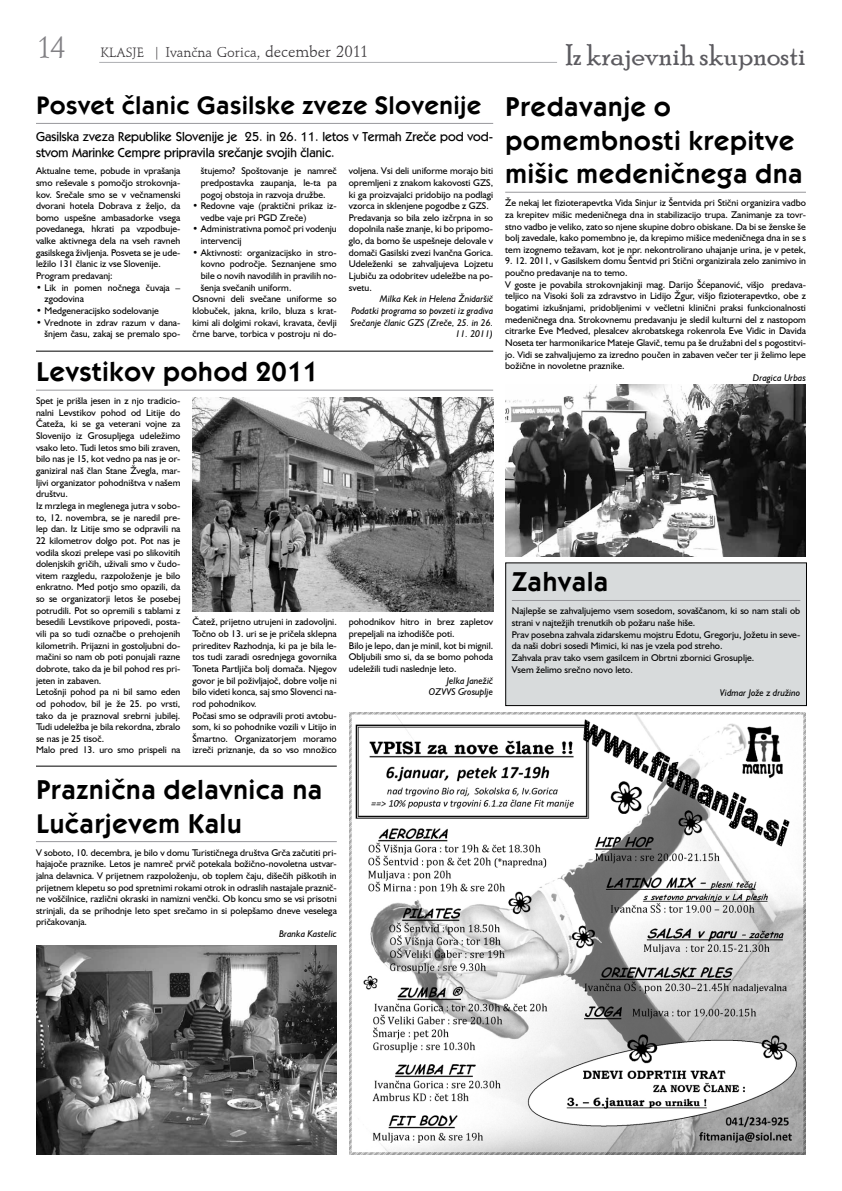
<style>
.page{position:relative;width:842px;height:1191px;background:#fff}
.page>*{position:absolute;margin:0;border:0;box-sizing:border-box;transform-origin:0 0}
.t1{font:32px "Schneidler Med T";color:#818084}
.t2{font:30px "Poor Richard";color:#5c5b60}
.t3{font:600 28px/33.6px "Kabel Itc T";letter-spacing:.01em;color:#000}
.t4{font:600 26px "Kabel Itc T";letter-spacing:.01em;color:#000}
.t5{font:15px "Schneidler Med T";color:#373437}
.t6{font:500 13px/15.6px "Kabel IT Cby BT";color:#000}
.t7{font:9.7px/11.6px "Humanist 521 BT";color:#000}
.t8{font:italic 9.7px/11.6px "Humanist 521 BT";color:#000;text-align:justify}
.s1{font-size:14px}
.s2{font-size:17px}
</style>
<div class="page">
<hr style="left:99px;top:62px;width:458px;height:1px;background:#aeafb2">
<hr style="left:36px;top:123px;width:457px;height:1px;background:#98989c">
<hr style="left:36px;top:841px;width:301px;height:1px;background:#98989c">
<hr style="left:36px;top:390px;width:457px;height:1px;background:#98989c">
<div style="left:506px;top:563px;width:300px;height:142px;background:#d8dbdc"></div>
<hr style="left:512px;top:600px;width:288px;height:1px;background:#98989c">
<div style="left:505px;top:562px;width:302px;height:144px;border:1px solid #000"></div>
<hr style="left:505px;top:192px;width:301px;height:1px;background:#98989c">
<img style="left:350px;top:712px;width:456px;height:443px">
<img style="left:505px;top:385px;width:301px;height:171px">
<img style="left:36px;top:945px;width:301px;height:209px">
<hr style="left:36px;top:765px;width:301px;height:1px;background:#000">
<hr style="left:36px;top:351px;width:457px;height:1px;background:#000">
<img style="left:192px;top:398px;width:301px;height:213px">
<h1 class="t1" style="left:36px;top:29px;width:31px">14</h1>
<h3 class="t5" style="left:101px;top:43px;width:269px"><span class="s1">KLASJE</span> | Ivančna Gorica, <span class="s2">december 2011</span></h3>
<h2 class="t2" style="left:565px;top:38px;width:242px">Iz krajevnih skupnosti</h2>
<h3 class="t4" style="left:36px;top:91px;width:447px">Posvet članic Gasilske zveze Slovenije</h3>
<h3 class="t6" style="left:36px;top:129px;width:459px">Gasilska zveza Republike Slovenije je 25. in 26. 11. letos v Termah Zreče pod vod&shy;stvom Marinke Cempre pripravila srečanje svojih članic.</h3>
<p class="t7" style="left:36px;top:165px;width:146px">Aktualne teme, pobude in vprašanja smo reševale s pomočjo strokovnja&shy;kov. Srečale smo se v večnamenski dvorani hotela Dobrava z željo, da bomo uspešne ambasadorke vsega povedanega, hkrati pa vzpodbuje&shy;valke aktivnega dela na vseh ravneh gasilskega življenja. Posveta se je ude&shy;ležilo 131 članic iz vse Slovenije.<br>Program predavanj:</p>
<p class="t7" style="left:45px;top:281px;width:137px;text-indent:-9px">• Lik in pomen nočnega čuvaja – zgodovina</p>
<p class="t7" style="left:36px;top:305px;width:124px">• Medgeneracijsko sodelovanje</p>
<p class="t7" style="left:36px;top:316px;width:146px;text-align:right">• Vrednote in zdrav razum v dana&shy;šnjem času, zakaj se premalo spo-</p>
<h3 class="t3" style="left:505px;top:90px;width:299px">Predavanje o pomembnosti krepitve mišic medeničnega dna</h3>
<p class="t7" style="left:505px;top:197px;width:302px;text-align:justify">Že nekaj let fizioterapevtka Vida Sinjur iz Šentvida pri Stični organizira vadbo za krepitev mišic medeničnega dna in stabilizacijo trupa. Zanimanje za tovr&shy;stno vadbo je veliko, zato so njene skupine dobro obiskane. Da bi se ženske še bolj zavedale, kako pomembno je, da krepimo mišice medeničnega dna in se s tem izognemo težavam, kot je npr. nekontrolirano uhajanje urina, je v petek,</p>
<p class="t7" style="left:505px;top:255px;width:302px">9. 12. 2011, v Gasilskem domu Šentvid pri Stični organizirala zelo zanimivo in poučno predavanje na to temo.<br>V goste je povabila strokovnjakinji mag. Darijo Šćepanović, višjo predava&shy;teljico na Visoki šoli za zdravstvo in Lidijo Žgur, višjo fizioterapevtko, obe z bogatimi izkušnjami, pridobljenimi v večletni klinični praksi funkcionalnosti medeničnega dna. Strokovnemu predavanju je sledil kulturni del z nastopom citrarke Eve Medved, plesalcev akrobatskega rokenrola Eve Vidic in Davida Noseta ter harmonikarice Mateje Glavič, temu pa še družabni del s pogostitvi&shy;jo. Vidi se zahvaljujemo za izredno poučen in zabaven večer ter ji želimo lepe božične in novoletne praznike.</p>
<p class="t8" style="left:753px;top:371px;width:55px">Dragica Urbas</p>
<p class="t7" style="left:201px;top:165px;width:137px;text-align:justify">štujemo? Spoštovanje je namreč predpostavka zaupanja, le-ta pa pogoj obstoja in razvoja družbe.</p>
<p class="t7" style="left:201px;top:200px;width:137px;text-indent:-9px">• Redovne vaje (praktični prikaz iz&shy;vedbe vaje pri PGD Zreče)</p>
<p class="t7" style="left:201px;top:223px;width:137px;text-indent:-9px">• Administrativna pomoč pri vodenju intervencij</p>
<p class="t7" style="left:192px;top:246px;width:146px">• Aktivnosti: organizacijsko in stro-</p>
<p class="t7" style="left:201px;top:258px;width:137px">kovno področje. Seznanjene smo</p>
<p class="t7" style="left:201px;top:270px;width:137px">bile o novih navodilih in pravilih no-</p>
<p class="t7" style="left:201px;top:281px;width:92px">šenja svečanih uniform.</p>
<p class="t7" style="left:192px;top:293px;width:146px">Osnovni deli svečane uniforme so</p>
<p class="t7" style="left:192px;top:305px;width:146px">klobuček, jakna, krilo, bluza s krat-</p>
<p class="t7" style="left:192px;top:316px;width:146px">kimi ali dolgimi rokavi, kravata, čevlji</p>
<p class="t7" style="left:192px;top:328px;width:146px">črne barve, torbica v postroju ni do-</p>
<p class="t7" style="left:349px;top:165px;width:146px">voljena. Vsi deli uniforme morajo biti opremljeni z znakom kakovosti GZS, ki ga proizvajalci pridobijo na podlagi vzorca in sklenjene pogodbe z GZS.<br>Predavanja so bila zelo izčrpna in so dopolnila naše znanje, ki bo pripomo&shy;glo, da bomo še uspešneje delovale v domači Gasilski zvezi Ivančna Gorica.<br>Udeleženki se zahvaljujeva Lojzetu Ljubiču za odobritev udeležbe na po&shy;svetu.</p>
<p class="t8" style="left:350px;top:293px;width:144px;text-indent:30px">Milka Kek in Helena Žnidaršič Podatki programa so povzeti iz gradiva Srečanje članic GZS (Zreče, 25. in 26.</p>
<p class="t8" style="left:456px;top:328px;width:39px">11. 2011)</p>
<h3 class="t3" style="left:36px;top:355px;width:283px">Levstikov pohod 2011</h3>
<p class="t7" style="left:36px;top:395px;width:146px">Spet je prišla jesen in z njo tradicio&shy;nalni Levstikov pohod od Litije do Čateža, ki se ga veterani vojne za Slovenijo iz Grosupljega udeležimo vsako leto. Tudi letos smo bili zraven, bilo nas je 15, kot vedno pa nas je or&shy;ganiziral naš član Stane Žvegla, mar&shy;ljivi organizator pohodništva v našem društvu.<br>Iz mrzlega in meglenega jutra v sobo&shy;to, 12. novembra, se je naredil pre&shy;lep dan. Iz Litije smo se odpravili na 22 kilometrov dolgo pot. Pot nas je vodila skozi prelepe vasi po slikovitih dolenjskih gričih, uživali smo v čudo&shy;vitem razgledu, razpoloženje je bilo enkratno. Med potjo smo opazili, da so se organizatorji letos še posebej potrudili. Pot so opremili s tablami z besedili Levstikove pripovedi, posta&shy;vili pa so tudi označbe o prehojenih kilometrih. Prijazni in gostoljubni do&shy;mačini so nam ob poti ponujali razne dobrote, tako da je bil pohod res pri&shy;jeten in zabaven.<br>Letošnji pohod pa ni bil samo eden od pohodov, bil je že 25. po vrsti, tako da je praznoval srebrni jubilej.<br>Tudi udeležba je bila rekordna, zbralo se nas je 25 tisoč.<br>Malo pred 13. uro smo prispeli na</p>
<h3 class="t3" style="left:512px;top:565px;width:98px">Zahvala</h3>
<p class="t7" style="left:512px;top:605px;width:290px">Najlepše se zahvaljujemo vsem sosedom, sovaščanom, ki so nam stali ob strani v najtežjih trenutkih ob požaru naše hiše.<br>Prav posebna zahvala zidarskemu mojstru Edotu, Gregorju, Jožetu in seve&shy;da naši dobri sosedi Mimici, ki nas je vzela pod streho.<br>Zahvala prav tako vsem gasilcem in Obrtni zbornici Grosuplje.<br>Vsem želimo srečno novo leto.</p>
<p class="t8" style="left:720px;top:686px;width:82px">Vidmar Jože z družino</p>
<p class="t7" style="left:192px;top:616px;width:146px">Čatež, prijetno utrujeni in zadovoljni.<br>Točno ob 13. uri se je pričela sklepna prireditev Razhodnja, ki pa je bila le&shy;tos tudi zaradi osrednjega govornika Toneta Partljiča bolj domača. Njegov govor je bil poživljajoč, dobre volje ni bilo videti konca, saj smo Slovenci na&shy;rod pohodnikov.<br>Počasi smo se odpravili proti avtobu&shy;som, ki so pohodnike vozili v Litijo in Šmartno. Organizatorjem moramo izreči priznanje, da so vso množico</p>
<p class="t7" style="left:349px;top:616px;width:146px">pohodnikov hitro in brez zapletov prepeljali na izhodišče poti.<br>Bilo je lepo, dan je minil, kot bi mignil.<br>Obljubili smo si, da se bomo pohoda udeležili tudi naslednje leto.</p>
<p class="t8" style="left:429px;top:674px;width:66px;text-align:right">Jelka Janežič<br>OZVVS Grosuplje</p>
<h3 class="t3" style="left:36px;top:773px;width:288px">Praznična delavnica na<br>Lučarjevem Kalu</h3>
<p class="t7" style="left:36px;top:846px;width:302px;text-align:justify">V soboto, 10. decembra, je bilo v domu Turističnega društva Grča začutiti pri&shy;hajajoče praznike. Letos je namreč prvič potekala božično-novoletna ustvar&shy;jalna delavnica. V prijetnem razpoloženju, ob toplem čaju, dišečih piškotih in prijetnem klepetu so pod spretnimi rokami otrok in odraslih nastajale praznič&shy;ne voščilnice, različni okraski in namizni venčki. Ob koncu smo se vsi prisotni strinjali, da se prihodnje leto spet srečamo in si polepšamo dneve veselega pričakovanja.</p>
<p class="t8" style="left:279px;top:927px;width:59px">Branka Kastelic</p>
</div>
